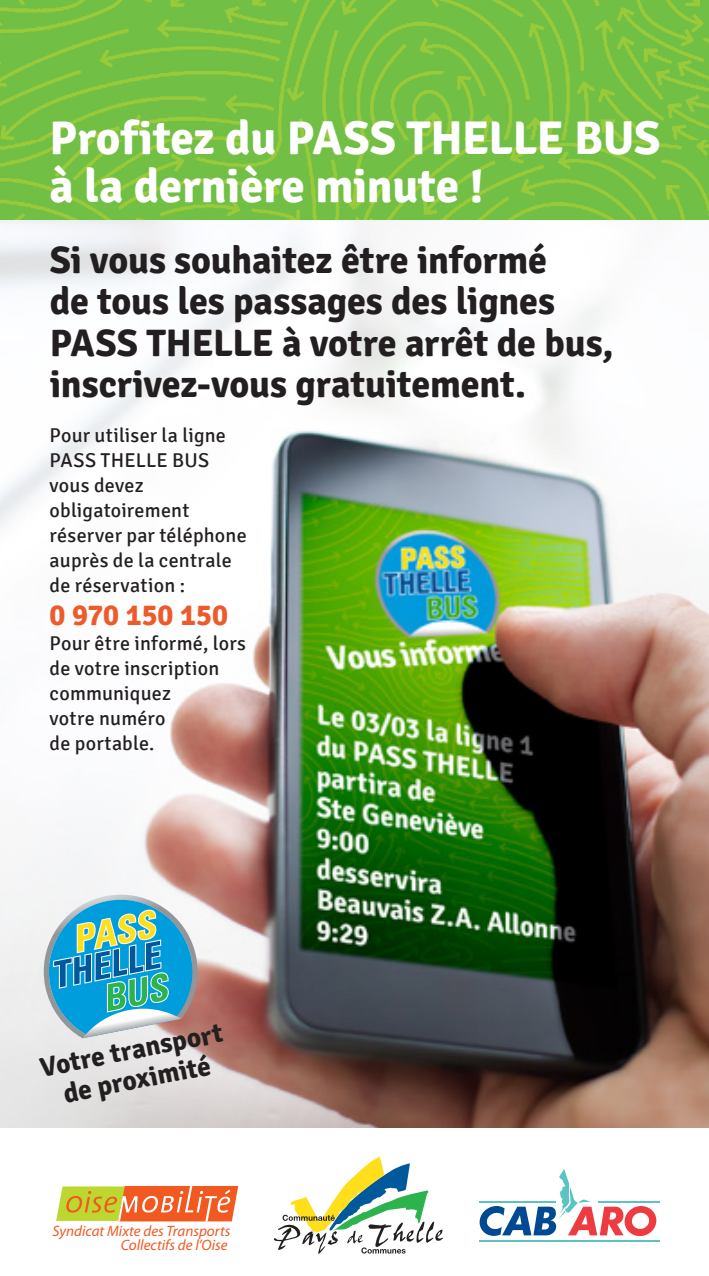
<style>
.page{position:relative;width:709px;height:1276px;background:#fff}
.page>*{position:absolute;margin:0;border:0;box-sizing:border-box;transform-origin:0 0}
.t1{font:700 47.25px/47.2px "Signika";letter-spacing:-.005em;color:#fff}
.t2{font:700 38.25px/41px "Signika";letter-spacing:-.005em;color:#231f20}
.t3{font:700 30px "Signika";color:#ed5b2d}
.t4{font:700 27.25px/29.8px "Signika";color:#231f20;text-align:center}
.t5{font:20px/25px "Signika";letter-spacing:.01em;color:#231f20}
.t6{font:italic 15px/14.2px "Myriad Pro";color:#f15921;text-align:right}
</style>
<div class="page">
<img style="left:0;top:219px;width:709px;height:908px">
<img style="left:0;top:0;width:709px;height:219px">
<svg style="left:274px;top:1156px;width:169px;height:97px"></svg>
<svg style="left:55px;top:1186px;width:183px;height:35px;background:#e49646"></svg>
<svg style="left:43px;top:893px;width:155px;height:145px"></svg>
<svg style="left:479px;top:1169px;width:177px;height:67px"></svg>
<hr style="left:479px;top:1201px;width:76px;height:1px;background:#59c4c3">
<hr style="left:479px;top:1240px;width:180px;height:1px;background:#59c4c3">
<hr style="left:598px;top:1201px;width:61px;height:1px;background:#59c4c3">
<h1 class="t1" style="left:50px;top:115px;width:612px">Profitez du PASS THELLE BUS à la dernière minute !</h1>
<h2 class="t2" style="left:50px;top:240px;width:565px">Si vous souhaitez être informé<br>de tous les passages des lignes<br>PASS THELLE à votre arrêt de bus, inscrivez-vous gratuitement.</h2>
<p class="t5" style="left:50px;top:423px;width:198px">Pour utiliser la ligne<br>PASS THELLE BUS vous devez obligatoirement réserver par téléphone auprès de la centrale de réservation :</p>
<h3 class="t3" style="left:50px;top:596px;width:180px">0 970 150 150</h3>
<p class="t5" style="left:50px;top:631px;width:198px">Pour être informé, lors de votre inscription communiquez<br>votre numéro<br>de portable.</p>
<h3 class="t4" style="left:38px;top:1053px;width:187px;rotate:-11deg">Votre transport de proximité</h3>
<p class="t6" style="left:53px;top:1223px;width:179px">Syndicat Mixte des Transports<br>Collectifs de l’Oise</p>
</div>
